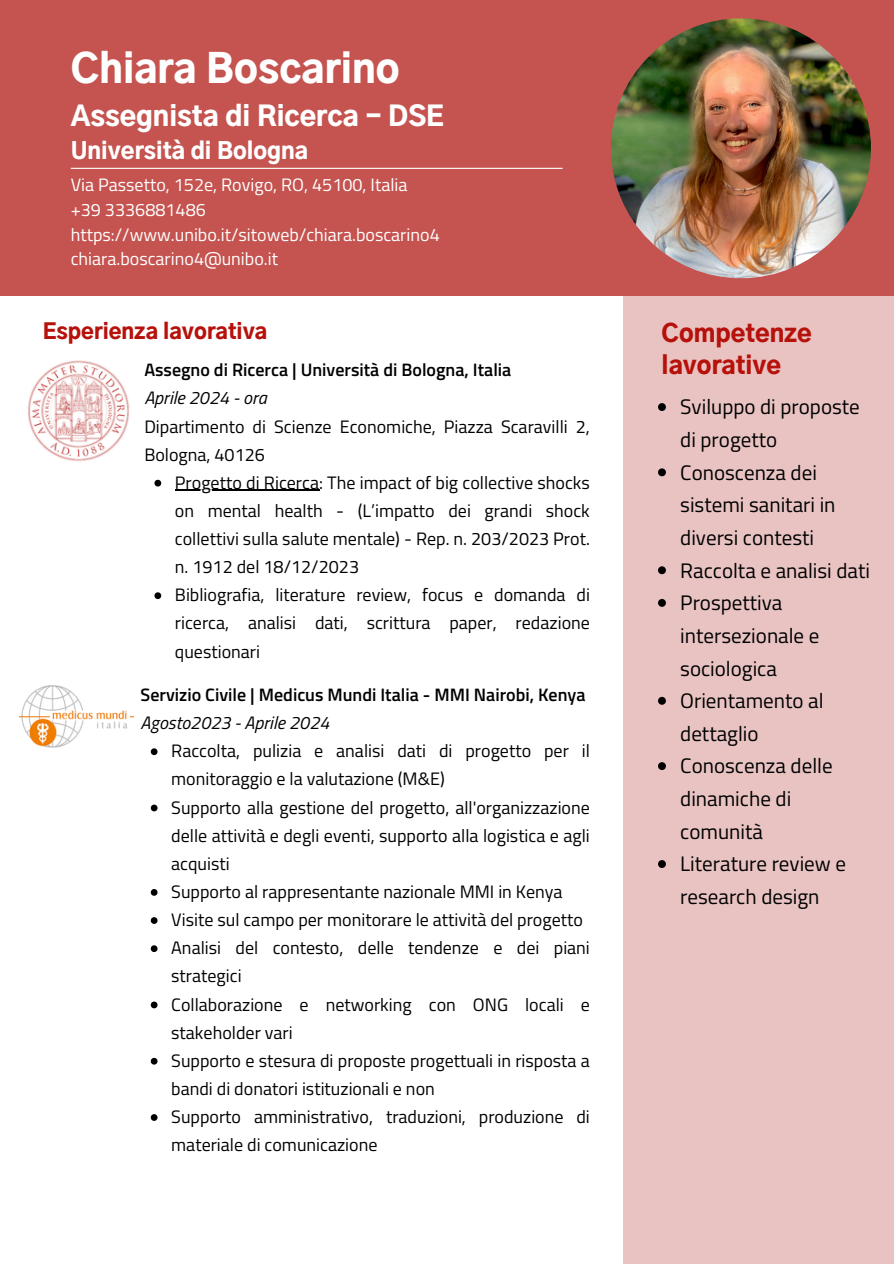
<style>
.page{position:relative;width:894px;height:1264px;background:#fff}
.page>*{position:absolute;margin:0;border:0;box-sizing:border-box;transform-origin:0 0}
.t1{font:900 39px "Gothic A1";color:#fff}
.t2{font:900 27px "Gothic A1";color:#fff}
.t3{font:900 24px "Gothic A1";color:#b6110b}
.t4{font:900 22.5px "Gothic A1";color:#fff}
.t5{font:21px/32.7px "Titillium Web";color:#000}
.t6{font:900 21px "Gothic A1";color:#b6110b}
.t7{font:18px/28.2px "Titillium Web";color:#000}
.t8{font:18px/24.8px "Titillium Web";color:#fff}
.t9{font:600 18px "Titillium Web";color:#000}
.t10{font:italic 18px "Titillium Web";color:#000}
</style>
<div class="page">
<div style="left:623px;top:278px;width:270px;height:985px;background:#e8c3c2"></div>
<div style="left:0;top:0;width:893px;height:295px;background:#c55450"></div>
<hr style="left:71px;top:168px;width:491px;height:1px;background:#fff">
<img style="left:610px;top:18px;width:260px;height:260px;border-radius:50%">
<img style="left:19px;top:685px;width:114px;height:62px">
<svg style="left:151px;top:748px;width:6px;height:7px"></svg>
<svg style="left:151px;top:804px;width:6px;height:7px"></svg>
<svg style="left:151px;top:889px;width:6px;height:6px"></svg>
<svg style="left:151px;top:917px;width:6px;height:6px"></svg>
<svg style="left:151px;top:945px;width:6px;height:7px"></svg>
<svg style="left:151px;top:1001px;width:6px;height:7px"></svg>
<svg style="left:151px;top:1057px;width:6px;height:7px"></svg>
<svg style="left:151px;top:1114px;width:6px;height:6px"></svg>
<img style="left:28px;top:361px;width:101px;height:101px">
<svg style="left:658px;top:403px;width:7px;height:8px"></svg>
<svg style="left:658px;top:468px;width:7px;height:8px"></svg>
<svg style="left:658px;top:566px;width:7px;height:8px"></svg>
<svg style="left:658px;top:599px;width:7px;height:8px"></svg>
<svg style="left:658px;top:697px;width:7px;height:7px"></svg>
<svg style="left:658px;top:762px;width:7px;height:8px"></svg>
<svg style="left:658px;top:860px;width:7px;height:8px"></svg>
<svg style="left:154px;top:480px;width:7px;height:6px"></svg>
<hr style="left:175px;top:490px;width:144px;height:1px;background:#000">
<svg style="left:154px;top:592px;width:7px;height:7px"></svg>
<p class="t1" style="left:71px;top:52px;width:330px">Chiara Boscarino</p>
<h4 class="t2" style="left:71px;top:105px;width:374px">Assegnista di Ricerca - DSE</h4>
<h4 class="t4" style="left:71px;top:141px;width:239px">Università di Bologna</h4>
<p class="t8" style="left:71px;top:172px;width:338px">Via Passetto, 152e, Rovigo, RO, 45100, Italia</p>
<p class="t8" style="left:71px;top:197px;width:137px">+39 3336881486</p>
<p class="t8" style="left:71px;top:221px;width:370px">https://www.unibo.it/sitoweb/chiara.boscarino4 chiara.boscarino4@unibo.it</p>
<p class="t6" style="left:43px;top:322px;width:226px">Esperienza lavorativa</p>
<p class="t3" style="left:661px;top:322px;width:152px">Competenze</p>
<p class="t9" style="left:144px;top:356px;width:368px">Assegno di Ricerca | Università di Bologna, Italia</p>
<p class="t3" style="left:661px;top:355px;width:121px">lavorative</p>
<p class="t10" style="left:144px;top:384px;width:124px">Aprile 2024 - ora</p>
<p class="t7" style="left:144px;top:411px;width:447px">Dipartimento di Scienze Economiche, Piazza Scaravilli 2,<br>Bologna, 40126</p>
<p class="t7" style="left:175px;top:468px;width:416px;text-align:justify">Progetto di Ricerca: The impact of big collective shocks on mental health - (L’impatto dei grandi shock collettivi sulla salute mentale) - Rep. n. 203/2023 Prot. n. 1912 del 18/12/2023</p>
<p class="t7" style="left:175px;top:580px;width:416px;text-align:justify">Bibliografia, literature review, focus e domanda di ricerca, analisi dati, scrittura paper, redazione questionari</p>
<p class="t5" style="left:680px;top:390px;width:181px">Sviluppo di proposte di progetto</p>
<p class="t5" style="left:680px;top:455px;width:157px">Conoscenza dei sistemi sanitari in diversi contesti</p>
<p class="t5" style="left:680px;top:553px;width:191px">Raccolta e analisi dati</p>
<p class="t5" style="left:680px;top:586px;width:141px">Prospettiva intersezionale e sociologica</p>
<p class="t5" style="left:680px;top:684px;width:145px">Orientamento al dettaglio</p>
<p class="t5" style="left:680px;top:749px;width:154px">Conoscenza delle dinamiche di comunità</p>
<p class="t5" style="left:680px;top:847px;width:167px">Literature review e research design</p>
<p class="t9" style="left:141px;top:680px;width:446px">Servizio Civile | Medicus Mundi Italia - MMI Nairobi, Kenya</p>
<p class="t10" style="left:141px;top:708px;width:190px">Agosto2023 - Aprile 2024</p>
<p class="t7" style="left:171px;top:736px;width:420px">Raccolta, pulizia e analisi dati di progetto per il monitoraggio e la valutazione (M&amp;E)</p>
<p class="t7" style="left:171px;top:792px;width:420px;text-align:justify">Supporto alla gestione del progetto, all'organizzazione delle attività e degli eventi, supporto alla logistica e agli acquisti</p>
<h3 class="t7" style="left:171px;top:877px;width:393px">Supporto al rappresentante nazionale MMI in Kenya</h3>
<p class="t7" style="left:171px;top:905px;width:413px">Visite sul campo per monitorare le attività del progetto</p>
<p class="t7" style="left:171px;top:933px;width:420px">Analisi del contesto, delle tendenze e dei piani strategici</p>
<p class="t7" style="left:171px;top:989px;width:420px">Collaborazione e networking con ONG locali e stakeholder vari</p>
<p class="t7" style="left:171px;top:1046px;width:420px">Supporto e stesura di proposte progettuali in risposta a bandi di donatori istituzionali e non</p>
<p class="t7" style="left:171px;top:1102px;width:420px">Supporto amministrativo, traduzioni, produzione di materiale di comunicazione</p>
</div>
